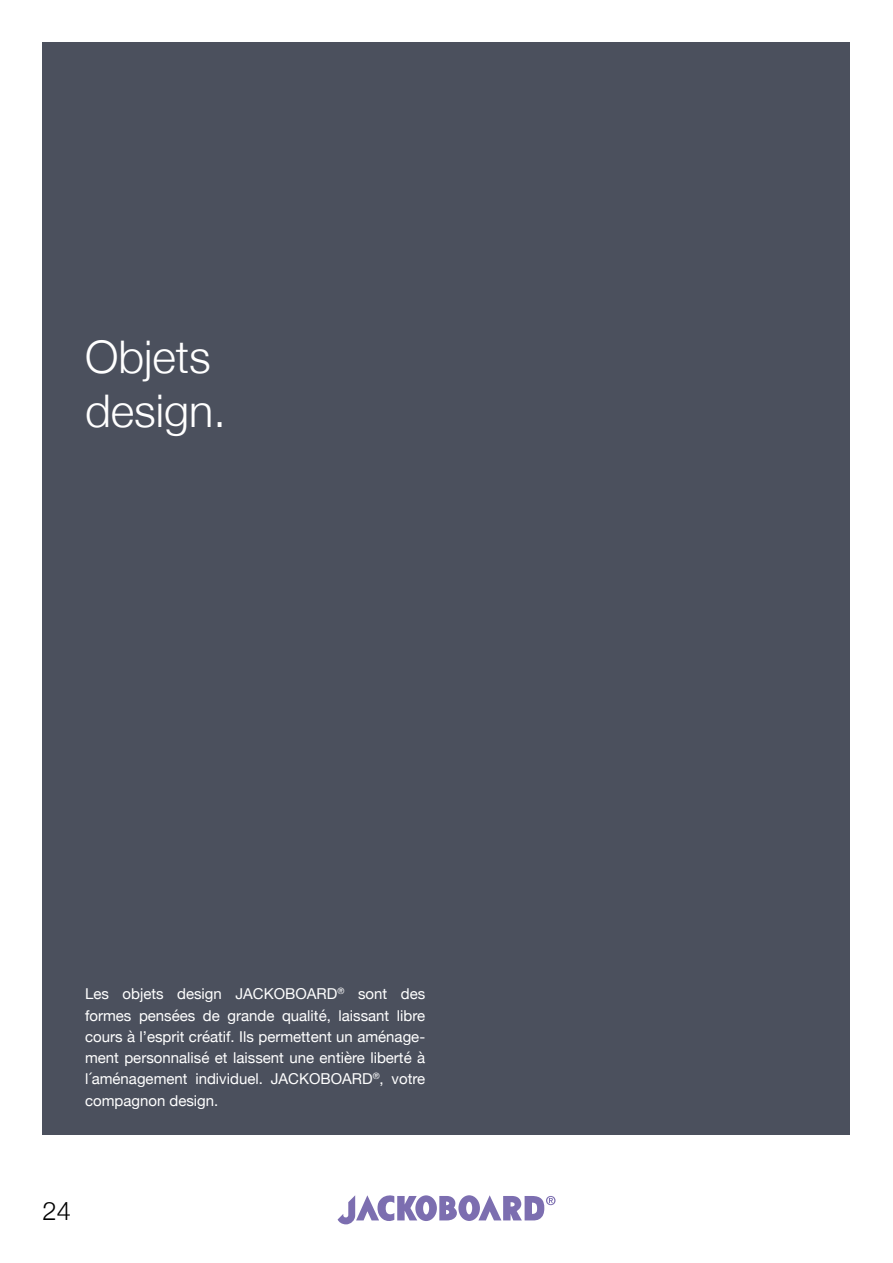
<style>
.page{position:relative;width:893px;height:1263px;background:#fff}
.page>*{position:absolute;margin:0;border:0;box-sizing:border-box;transform-origin:0 0}
.t1{font:300 45px/54px "Helvetica Neue";color:#fff}
.t2{font:300 25.5px "Helvetica Neue";color:#000}
.t3{font:15px/21.3px "Helvetica Neue";color:#fff;text-align:justify}
</style>
<div class="page">
<div style="left:43px;top:43px;width:807px;height:1092px;background:#4b505d"></div>
<svg style="left:338px;top:1195px;width:217px;height:29px"></svg>
<h1 class="t1" style="left:85px;top:327px;width:142px">Objets design.</h1>
<p class="t3" style="left:85px;top:984px;width:342px">Les objets design JACKOBOARD<sup>®</sup> sont des formes pensées de grande qualité, laissant libre cours à l’esprit créatif. Ils permettent un aménage&shy;ment personnalisé et laissent une entière liberté à l´aménagement individuel. JACKOBOARD<sup>®</sup>, votre compagnon design.</p>
<h2 class="t2" style="left:43px;top:1191px;width:30px">24</h2>
</div>
